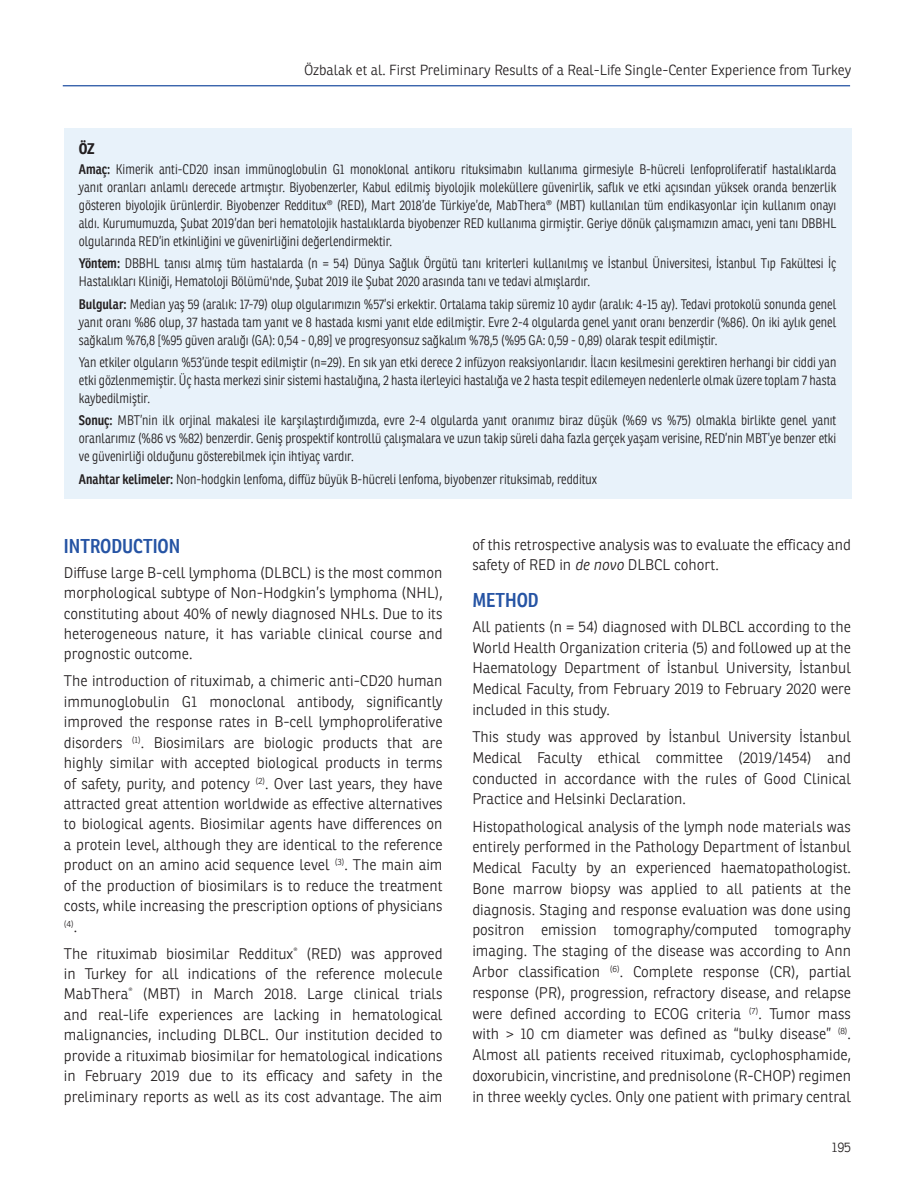
<style>
.page{position:relative;width:915px;height:1191px;background:#fff}
.page>*{position:absolute;margin:0;border:0;box-sizing:border-box;transform-origin:0 0}
.ANA_BASLIK{font:600 19.5px "Ronnia Cond";color:#2654a4}
.YAZI{font:300 15px/20.4px "Ronnia";color:#231f20;text-align:justify}
.ÖZ_BASLIK{font:700 15px "Ronnia Cond";color:#231f20}
.t1{font:300 14.25px "Ronnia";color:#231f20}
.OZET{font:300 13.5px/18px "Ronnia Cond";color:#231f20;text-align:justify}
.t2{font:300 13.5px "Ronnia";color:#231f20}
.YAZI-2{font:300 8.7px "Ronnia";color:#231f20}
.s1{font-weight:600}
.s2{font-size:15px}
.s3{font-style:italic}
</style>
<div class="page">
<hr style="left:63px;top:85px;width:786px;height:1px;background:#2654a4">
<div style="left:64px;top:128px;width:787px;height:370px;background:#e8f2fa"></div>
<p class="t1" style="left:304px;top:61px;width:548px">Özbalak et al. First Preliminary Results of a Real-Life Single-Center Experience from Turkey</p>
<p class="ÖZ_BASLIK" style="left:79px;top:139px;width:17px">ÖZ</p>
<p class="OZET" style="left:79px;top:160px;width:758px"><span class="s1">Amaç:</span> Kimerik anti-CD20 insan immünoglobulin G1 monoklonal antikoru rituksimabın kullanıma girmesiyle B-hücreli lenfoproliferatif hastalıklarda yanıt oranları anlamlı derecede artmıştır. Biyobenzerler, Kabul edilmiş biyolojik moleküllere güvenirlik, saflık ve etki açısından yüksek oranda benzerlik gösteren biyolojik ürünlerdir. Biyobenzer Redditux® (RED), Mart 2018’de Türkiye’de, MabThera® (MBT) kullanılan tüm endikasyonlar için kullanım onayı aldı. Kurumumuzda, Şubat 2019’dan beri hematolojik hastalıklarda biyobenzer RED kullanıma girmiştir. Geriye dönük çalışmamızın amacı, yeni tanı DBBHL olgularında RED’in etkinliğini ve güvenirliğini değerlendirmektir.</p>
<p class="OZET" style="left:79px;top:255px;width:758px"><span class="s1">Yöntem:</span> DBBHL tanısı almış tüm hastalarda (n = 54) Dünya Sağlık Örgütü tanı kriterleri kullanılmış ve İstanbul Üniversitesi, İstanbul Tıp Fakültesi İç<br>Hastalıkları Kliniği, Hematoloji Bölümü'nde, Şubat 2019 ile Şubat 2020 arasında tanı ve tedavi almışlardır.</p>
<p class="OZET" style="left:79px;top:295px;width:758px"><span class="s1">Bulgular:</span> Median yaş 59 (aralık: 17-79) olup olgularımızın %57’si erkektir. Ortalama takip süremiz 10 aydır (aralık: 4-15 ay). Tedavi protokolü sonunda genel yanıt oranı %86 olup, 37 hastada tam yanıt ve 8 hastada kısmi yanıt elde edilmiştir. Evre 2-4 olgularda genel yanıt oranı benzerdir (%86). On iki aylık genel sağkalım %76,8 [%95 güven aralığı (GA): 0,54 - 0,89] ve progresyonsuz sağkalım %78,5 (%95 GA: 0,59 - 0,89) olarak tespit edilmiştir.</p>
<p class="OZET" style="left:79px;top:353px;width:758px">Yan etkiler olguların %53’ünde tespit edilmiştir (n=29). En sık yan etki derece 2 infüzyon reaksiyonlarıdır. İlacın kesilmesini gerektiren herhangi bir ciddi yan etki gözlenmemiştir. Üç hasta merkezi sinir sistemi hastalığına, 2 hasta ilerleyici hastalığa ve 2 hasta tespit edilemeyen nedenlerle olmak üzere toplam 7 hasta kaybedilmiştir.</p>
<p class="OZET" style="left:79px;top:411px;width:758px"><span class="s1">Sonuç:</span> MBT’nin ilk orjinal makalesi ile karşılaştırdığımızda, evre 2-4 olgularda yanıt oranımız biraz düşük (%69 vs %75) olmakla birlikte genel yanıt oranlarımız (%86 vs %82) benzerdir. Geniş prospektif kontrollü çalışmalara ve uzun takip süreli daha fazla gerçek yaşam verisine, RED’nin MBT’ye benzer etki ve güvenirliği olduğunu gösterebilmek için ihtiyaç vardır.</p>
<p class="OZET" style="left:79px;top:470px;width:519px"><span class="s1">Anahtar kelimeler:</span> Non-hodgkin lenfoma, diffüz büyük B-hücreli lenfoma, biyobenzer rituksimab, redditux</p>
<p class="ANA_BASLIK" style="left:64px;top:534px;width:118px">INTRODUCTION</p>
<p class="YAZI" style="left:64px;top:562px;width:380px">Diffuse large B-cell lymphoma (DLBCL) is the most common morphological subtype of Non-Hodgkin’s lymphoma (NHL), constituting about 40% of newly diagnosed NHLs. Due to its heterogeneous nature, it has variable clinical course and prognostic outcome.</p>
<p class="YAZI" style="left:64px;top:670px;width:380px">The introduction of rituximab, a chimeric anti-CD20 human immunoglobulin G1 monoclonal antibody, significantly improved the response rates in B-cell lymphoproliferative disorders <sup>(1)</sup>. Biosimilars are biologic products that are highly similar with accepted biological products in terms of safety, purity, and potency <sup>(2)</sup>. Over last years, they have attracted great attention worldwide as effective alternatives to biological agents. Biosimilar agents have differences on a protein level, although they are identical to the reference product on an amino acid sequence level <sup>(3)</sup>. The main aim of the production of biosimilars is to reduce the treatment costs, while increasing the prescription options of physicians</p>
<p class="YAZI-2" style="left:64px;top:918px;width:15px">(4)<span class="s2">.</span></p>
<p class="YAZI" style="left:64px;top:943px;width:380px">The rituximab biosimilar Redditux<sup>®</sup> (RED) was approved in Turkey for all indications of the reference molecule MabThera<sup>®</sup> (MBT) in March 2018. Large clinical trials and real-life experiences are lacking in hematological malignancies, including DLBCL. Our institution decided to provide a rituximab biosimilar for hematological indications in February 2019 due to its efficacy and safety in the preliminary reports as well as its cost advantage. The aim</p>
<p class="YAZI" style="left:472px;top:534px;width:380px">of this retrospective analysis was to evaluate the efficacy and safety of RED in <span class="s3">de novo</span> DLBCL cohort.</p>
<p class="ANA_BASLIK" style="left:472px;top:588px;width:68px">METHOD</p>
<p class="YAZI" style="left:472px;top:616px;width:380px">All patients (n = 54) diagnosed with DLBCL according to the World Health Organization criteria (5) and followed up at the Haematology Department of İstanbul University, İstanbul Medical Faculty, from February 2019 to February 2020 were included in this study.</p>
<p class="YAZI" style="left:472px;top:726px;width:380px">This study was approved by İstanbul University İstanbul Medical Faculty ethical committee (2019/1454) and conducted in accordance with the rules of Good Clinical Practice and Helsinki Declaration.</p>
<p class="YAZI" style="left:472px;top:815px;width:380px">Histopathological analysis of the lymph node materials was entirely performed in the Pathology Department of İstanbul Medical Faculty by an experienced haematopathologist.<br>Bone marrow biopsy was applied to all patients at the diagnosis. Staging and response evaluation was done using positron emission tomography/computed tomography imaging. The staging of the disease was according to Ann Arbor classification <sup>(6)</sup>. Complete response (CR), partial response (PR), progression, refractory disease, and relapse were defined according to ECOG criteria <sup>(7)</sup>. Tumor mass with &gt; 10 cm diameter was defined as “bulky disease” <sup>(8)</sup>.<br>Almost all patients received rituximab, cyclophosphamide, doxorubicin, vincristine, and prednisolone (R-CHOP) regimen in three weekly cycles. Only one patient with primary central</p>
<p class="t2" style="left:831px;top:1139px;width:21px">195</p>
</div>
